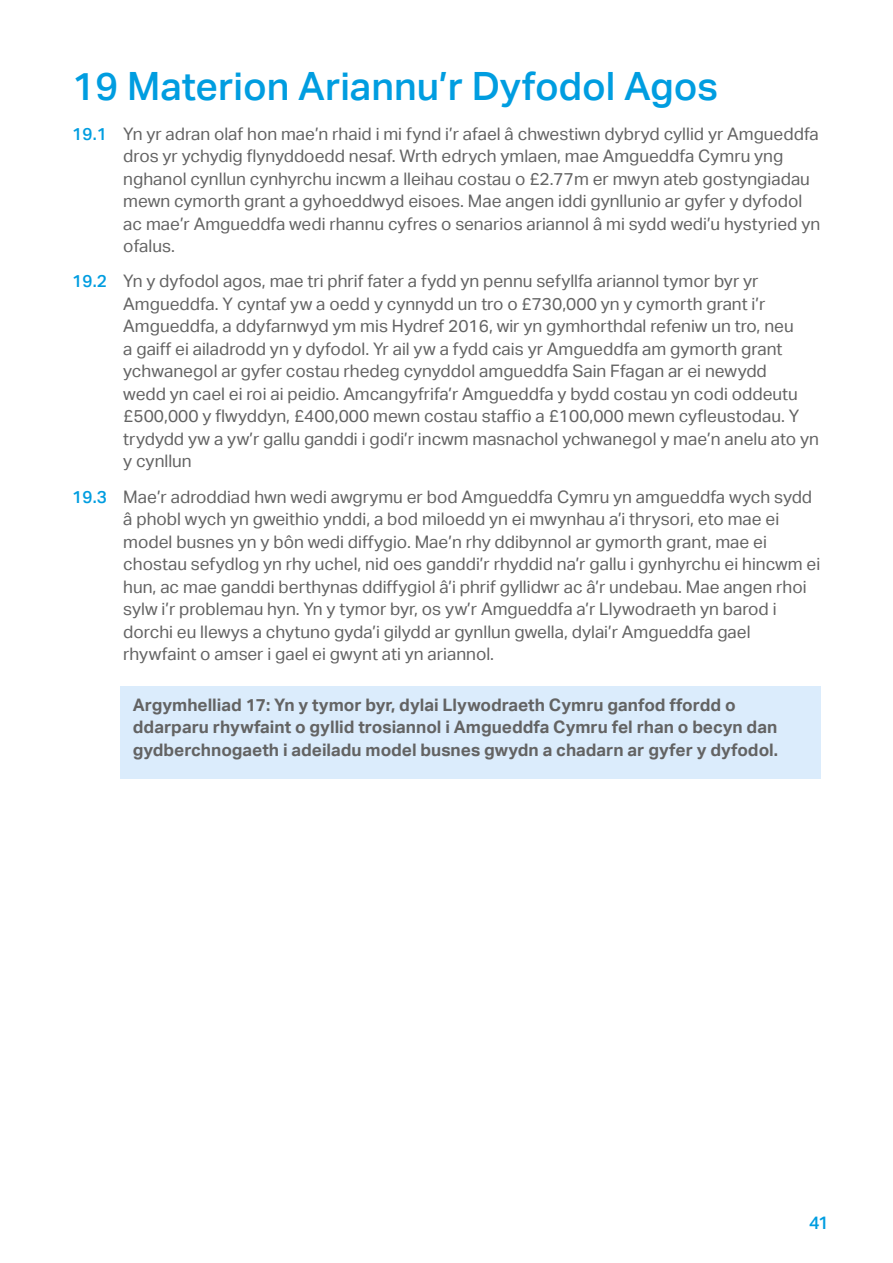
<style>
.page{position:relative;width:893px;height:1263px;background:#fff}
.page>*{position:absolute;margin:0;border:0;box-sizing:border-box;transform-origin:0 0}
.New_Subheading{font:500 39px "Aktiv Grotesk";color:#009de0}
.t1{font:500 18px "Aktiv Grotesk";color:#009de0}
.New_body{font:17.25px/22.5px "Aktiv Grotesk";color:#636363}
.t2{font:700 17.25px/22.5px "Aktiv Grotesk";color:#636363}
.s1{font-weight:500;color:#009de0}
</style>
<div class="page">
<div style="left:120px;top:686px;width:701px;height:92px;background:#dbecfc"></div>
<h1 class="New_Subheading" style="left:72px;top:64px;width:647px">19 Materion Ariannu’r Dyfodol Agos</h1>
<p class="New_body" style="left:123px;top:122px;width:698px;text-indent:-51px"><span class="s1">19.1</span> Yn yr adran olaf hon mae’n rhaid i mi fynd i’r afael â chwestiwn dybryd cyllid yr Amgueddfa dros yr ychydig flynyddoedd nesaf. Wrth edrych ymlaen, mae Amgueddfa Cymru yng nghanol cynllun cynhyrchu incwm a lleihau costau o £2.77m er mwyn ateb gostyngiadau mewn cymorth grant a gyhoeddwyd eisoes. Mae angen iddi gynllunio ar gyfer y dyfodol ac mae’r Amgueddfa wedi rhannu cyfres o senarios ariannol â mi sydd wedi’u hystyried yn ofalus.</p>
<p class="New_body" style="left:123px;top:270px;width:697px;text-indent:-51px"><span class="s1">19.2</span> Yn y dyfodol agos, mae tri phrif fater a fydd yn pennu sefyllfa ariannol tymor byr yr Amgueddfa. Y cyntaf yw a oedd y cynnydd un tro o £730,000 yn y cymorth grant i’r Amgueddfa, a ddyfarnwyd ym mis Hydref 2016, wir yn gymhorthdal refeniw un tro, neu<br>a gaiff ei ailadrodd yn y dyfodol. Yr ail yw a fydd cais yr Amgueddfa am gymorth grant ychwanegol ar gyfer costau rhedeg cynyddol amgueddfa Sain Ffagan ar ei newydd<br>wedd yn cael ei roi ai peidio. Amcangyfrifa’r Amgueddfa y bydd costau yn codi oddeutu £500,000 y flwyddyn, £400,000 mewn costau staffio a £100,000 mewn cyfleustodau. Y trydydd yw a yw’r gallu ganddi i godi’r incwm masnachol ychwanegol y mae’n anelu ato yn y cynllun</p>
<p class="New_body" style="left:123px;top:485px;width:698px;text-indent:-51px"><span class="s1">19.3</span> Mae’r adroddiad hwn wedi awgrymu er bod Amgueddfa Cymru yn amgueddfa wych sydd â phobl wych yn gweithio ynddi, a bod miloedd yn ei mwynhau a’i thrysori, eto mae ei model busnes yn y bôn wedi diffygio. Mae’n rhy ddibynnol ar gymorth grant, mae ei chostau sefydlog yn rhy uchel, nid oes ganddi’r rhyddid na’r gallu i gynhyrchu ei hincwm ei hun, ac mae ganddi berthynas ddiffygiol â’i phrif gyllidwr ac â’r undebau. Mae angen rhoi sylw i’r problemau hyn. Yn y tymor byr, os yw’r Amgueddfa a’r Llywodraeth yn barod i dorchi eu llewys a chytuno gyda’i gilydd ar gynllun gwella, dylai’r Amgueddfa gael rhywfaint o amser i gael ei gwynt ati yn ariannol.</p>
<p class="t2" style="left:133px;top:694px;width:647px">Argymhelliad 17: Yn y tymor byr, dylai Llywodraeth Cymru ganfod ffordd o ddarparu rhywfaint o gyllid trosiannol i Amgueddfa Cymru fel rhan o becyn dan gydberchnogaeth i adeiladu model busnes gwydn a chadarn ar gyfer y dyfodol.</p>
<p class="t1" style="left:809px;top:1212px;width:21px">41</p>
</div>
